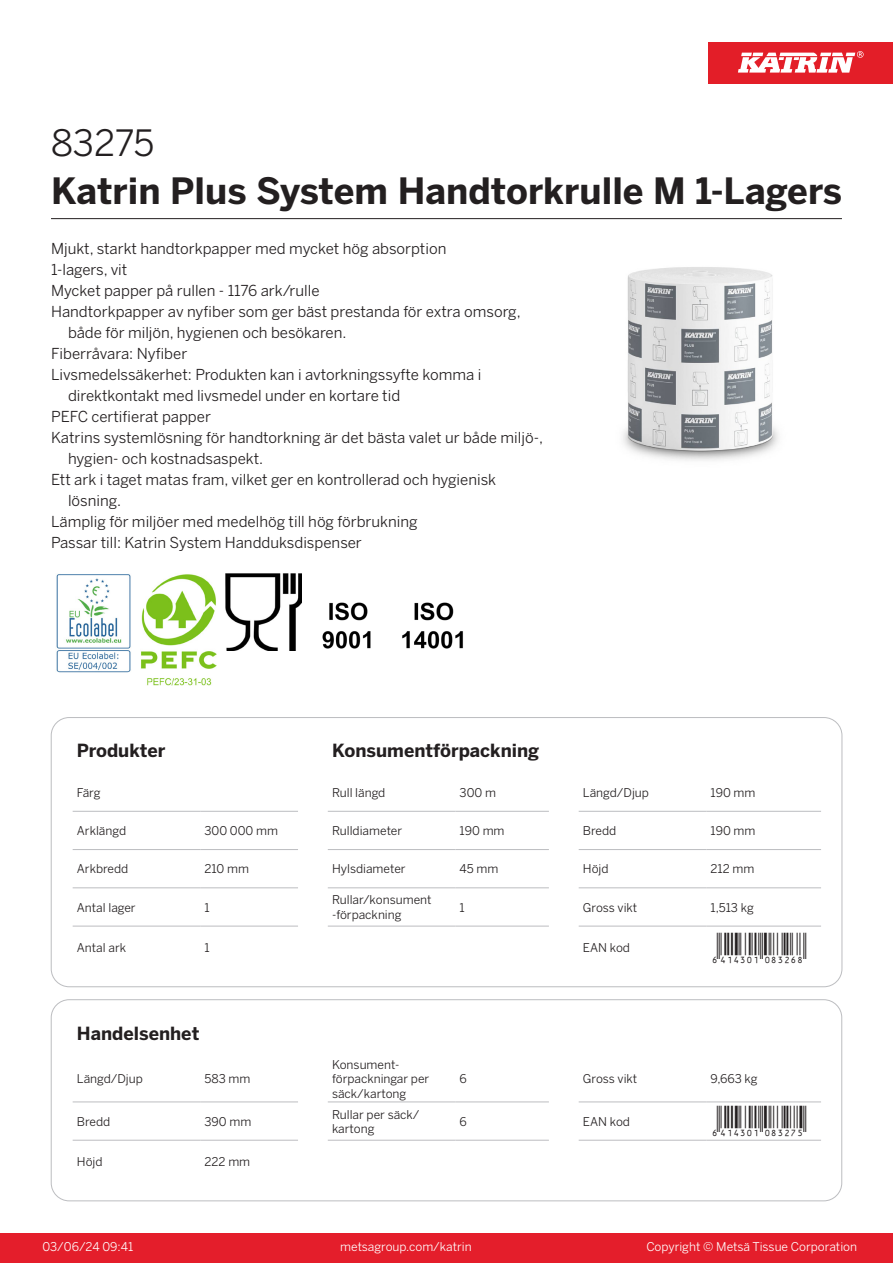
<style>
.page{position:relative;width:893px;height:1263px;background:#fff}
.page>*{position:absolute;margin:0;border:0;box-sizing:border-box;transform-origin:0 0}
.Product_Name{font:700 36px "Benton Sans";color:#231f20}
.External_material_co{font:36px "Benton Sans";letter-spacing:-.01em;color:#231f20}
.T_EAN{font:30px "Viisas EAN Matala";color:#231f20}
.T_TableHeader{font:700 18px "Benton Sans";color:#231f20}
.MarketingBullets{font:15px/21px "Benton Sans";color:#231f20}
.T_TableBody{font:12px/14.4px "Benton Sans";color:#231f20}
.t1{font:12px "Benton Sans";color:#fff}
</style>
<div class="page">
<div style="left:0;top:1233px;width:893px;height:30px;background:#e41e2b"></div>
<div style="left:708px;top:43px;width:185px;height:41px;background:#e31e28"></div>
<svg style="left:738px;top:51px;width:126px;height:22px"></svg>
<hr style="left:73px;top:811px;width:127px;height:1px;background:#bcbdc0">
<hr style="left:200px;top:811px;width:98px;height:1px;background:#bcbdc0">
<hr style="left:328px;top:811px;width:127px;height:1px;background:#bcbdc0">
<hr style="left:455px;top:811px;width:94px;height:1px;background:#bcbdc0">
<hr style="left:579px;top:811px;width:127px;height:1px;background:#bcbdc0">
<hr style="left:706px;top:811px;width:115px;height:1px;background:#bcbdc0">
<hr style="left:73px;top:849px;width:127px;height:1px;background:#bcbdc0">
<hr style="left:200px;top:849px;width:98px;height:1px;background:#bcbdc0">
<hr style="left:328px;top:849px;width:127px;height:1px;background:#bcbdc0">
<hr style="left:455px;top:849px;width:94px;height:1px;background:#bcbdc0">
<hr style="left:579px;top:849px;width:127px;height:1px;background:#bcbdc0">
<hr style="left:706px;top:849px;width:115px;height:1px;background:#bcbdc0">
<hr style="left:73px;top:887px;width:127px;height:1px;background:#bcbdc0">
<hr style="left:200px;top:887px;width:98px;height:1px;background:#bcbdc0">
<hr style="left:328px;top:887px;width:127px;height:1px;background:#bcbdc0">
<hr style="left:455px;top:887px;width:94px;height:1px;background:#bcbdc0">
<hr style="left:579px;top:887px;width:127px;height:1px;background:#bcbdc0">
<hr style="left:706px;top:887px;width:115px;height:1px;background:#bcbdc0">
<hr style="left:73px;top:926px;width:127px;height:1px;background:#bcbdc0">
<hr style="left:200px;top:926px;width:98px;height:1px;background:#bcbdc0">
<hr style="left:328px;top:926px;width:127px;height:1px;background:#bcbdc0">
<hr style="left:455px;top:926px;width:94px;height:1px;background:#bcbdc0">
<hr style="left:579px;top:926px;width:127px;height:1px;background:#bcbdc0">
<hr style="left:706px;top:926px;width:115px;height:1px;background:#bcbdc0">
<hr style="left:73px;top:1102px;width:127px;height:1px;background:#bcbdc0">
<hr style="left:200px;top:1102px;width:98px;height:1px;background:#bcbdc0">
<hr style="left:328px;top:1102px;width:127px;height:1px;background:#bcbdc0">
<hr style="left:455px;top:1102px;width:94px;height:1px;background:#bcbdc0">
<hr style="left:579px;top:1102px;width:127px;height:1px;background:#bcbdc0">
<hr style="left:706px;top:1102px;width:115px;height:1px;background:#bcbdc0">
<hr style="left:73px;top:1140px;width:127px;height:1px;background:#bcbdc0">
<hr style="left:200px;top:1140px;width:98px;height:1px;background:#bcbdc0">
<hr style="left:328px;top:1140px;width:127px;height:1px;background:#bcbdc0">
<hr style="left:455px;top:1140px;width:94px;height:1px;background:#bcbdc0">
<hr style="left:579px;top:1140px;width:127px;height:1px;background:#bcbdc0">
<hr style="left:706px;top:1140px;width:115px;height:1px;background:#bcbdc0">
<div style="left:51px;top:999px;width:791px;height:202px;border:1px solid #bcbdc0;border-radius:18px"></div>
<img style="left:623px;top:267px;width:156px;height:194px">
<img style="left:56px;top:574px;width:75px;height:98px">
<img style="left:141px;top:574px;width:76px;height:111px">
<img style="left:225px;top:574px;width:77px;height:77px">
<img style="left:322px;top:602px;width:49px;height:47px">
<img style="left:402px;top:602px;width:61px;height:47px">
<hr style="left:51px;top:218px;width:791px;height:1px;background:#231f20">
<p class="External_material_co" style="left:51px;top:121px;width:105px">83275</p>
<p class="Product_Name" style="left:51px;top:168px;width:792px">Katrin Plus System Handtorkrulle M 1-Lagers</p>
<p class="MarketingBullets" style="left:51px;top:238px;width:397px">Mjukt, starkt handtorkpapper med mycket hög absorption</p>
<p class="MarketingBullets" style="left:51px;top:259px;width:78px">1-lagers, vit</p>
<p class="MarketingBullets" style="left:51px;top:280px;width:270px">Mycket papper på rullen - 1176 ark/rulle</p>
<p class="MarketingBullets" style="left:68px;top:301px;width:454px;text-indent:-17px">Handtorkpapper av nyfiber som ger bäst prestanda för extra omsorg, både för miljön, hygienen och besökaren.</p>
<p class="MarketingBullets" style="left:51px;top:343px;width:138px">Fiberråvara: Nyfiber</p>
<p class="MarketingBullets" style="left:68px;top:364px;width:415px;text-indent:-17px">Livsmedelssäkerhet: Produkten kan i avtorkningssyfte komma i direktkontakt med livsmedel under en kortare tid</p>
<p class="MarketingBullets" style="left:51px;top:406px;width:161px">PEFC certifierat papper</p>
<p class="MarketingBullets" style="left:68px;top:427px;width:477px;text-indent:-17px">Katrins systemlösning för handtorkning är det bästa valet ur både miljö-, hygien- och kostnadsaspekt.</p>
<p class="MarketingBullets" style="left:68px;top:469px;width:430px;text-indent:-17px">Ett ark i taget matas fram, vilket ger en kontrollerad och hygienisk lösning.</p>
<p class="MarketingBullets" style="left:51px;top:511px;width:368px">Lämplig för miljöer med medelhög till hög förbrukning</p>
<p class="MarketingBullets" style="left:51px;top:532px;width:312px">Passar till: Katrin System Handduksdispenser</p>
<p class="T_TableHeader" style="left:77px;top:739px;width:90px">Produkter</p>
<p class="T_TableHeader" style="left:332px;top:739px;width:209px">Konsumentförpackning</p>
<p class="T_TableBody" style="left:77px;top:785px;width:25px">Färg</p>
<p class="T_TableBody" style="left:332px;top:785px;width:55px">Rull längd</p>
<p class="T_TableBody" style="left:460px;top:785px;width:38px">300 m</p>
<p class="T_TableBody" style="left:583px;top:785px;width:68px">Längd/Djup</p>
<p class="T_TableBody" style="left:710px;top:785px;width:46px">190 mm</p>
<p class="T_TableBody" style="left:77px;top:824px;width:51px">Arklängd</p>
<p class="T_TableBody" style="left:204px;top:824px;width:75px">300 000 mm</p>
<p class="T_TableBody" style="left:332px;top:824px;width:72px">Rulldiameter</p>
<p class="T_TableBody" style="left:460px;top:824px;width:46px">190 mm</p>
<p class="T_TableBody" style="left:583px;top:824px;width:35px">Bredd</p>
<p class="T_TableBody" style="left:710px;top:824px;width:46px">190 mm</p>
<p class="T_TableBody" style="left:77px;top:862px;width:53px">Arkbredd</p>
<p class="T_TableBody" style="left:204px;top:862px;width:46px">210 mm</p>
<p class="T_TableBody" style="left:332px;top:862px;width:75px">Hylsdiameter</p>
<p class="T_TableBody" style="left:460px;top:862px;width:40px">45 mm</p>
<p class="T_TableBody" style="left:583px;top:862px;width:27px">Höjd</p>
<p class="T_TableBody" style="left:710px;top:862px;width:45px">212 mm</p>
<p class="T_TableBody" style="left:77px;top:900px;width:60px">Antal lager</p>
<p class="T_TableBody" style="left:204px;top:900px;width:7px">1</p>
<p class="T_TableBody" style="left:332px;top:893px;width:101px">Rullar/konsument</p>
<p class="T_TableBody" style="left:332px;top:907px;width:71px">-förpackning</p>
<p class="T_TableBody" style="left:460px;top:900px;width:7px">1</p>
<p class="T_TableBody" style="left:583px;top:900px;width:56px">Gross vikt</p>
<p class="T_TableBody" style="left:710px;top:900px;width:45px">1,513 kg</p>
<p class="T_TableBody" style="left:77px;top:940px;width:51px">Antal ark</p>
<p class="T_TableBody" style="left:204px;top:940px;width:7px">1</p>
<p class="T_TableBody" style="left:583px;top:940px;width:49px">EAN kod</p>
<p class="T_EAN" style="left:710px;top:932px;width:97px">*6414301083268*</p>
<p class="T_TableHeader" style="left:77px;top:1022px;width:124px">Handelsenhet</p>
<p class="T_TableBody" style="left:77px;top:1072px;width:68px">Längd/Djup</p>
<p class="T_TableBody" style="left:204px;top:1072px;width:47px">583 mm</p>
<p class="T_TableBody" style="left:332px;top:1057px;width:99px">Konsument&shy;förpackningar per säck/kartong</p>
<p class="T_TableBody" style="left:460px;top:1072px;width:9px">6</p>
<p class="T_TableBody" style="left:583px;top:1072px;width:56px">Gross vikt</p>
<p class="T_TableBody" style="left:710px;top:1072px;width:49px">9,663 kg</p>
<p class="T_TableBody" style="left:77px;top:1114px;width:35px">Bredd</p>
<p class="T_TableBody" style="left:204px;top:1114px;width:48px">390 mm</p>
<p class="T_TableBody" style="left:332px;top:1107px;width:89px">Rullar per säck/ kartong</p>
<p class="T_TableBody" style="left:460px;top:1114px;width:9px">6</p>
<p class="T_TableBody" style="left:583px;top:1114px;width:49px">EAN kod</p>
<p class="T_EAN" style="left:710px;top:1106px;width:97px">*6414301083275*</p>
<p class="T_TableBody" style="left:77px;top:1154px;width:27px">Höjd</p>
<p class="T_TableBody" style="left:204px;top:1154px;width:47px">222 mm</p>
<p class="t1" style="left:43px;top:1239px;width:92px">03/06/24 09:41</p>
<p class="t1" style="left:340px;top:1239px;width:133px">metsagroup.com/katrin</p>
<p class="t1" style="left:646px;top:1239px;width:212px">Copyright © Metsä Tissue Corporation</p>
</div>
